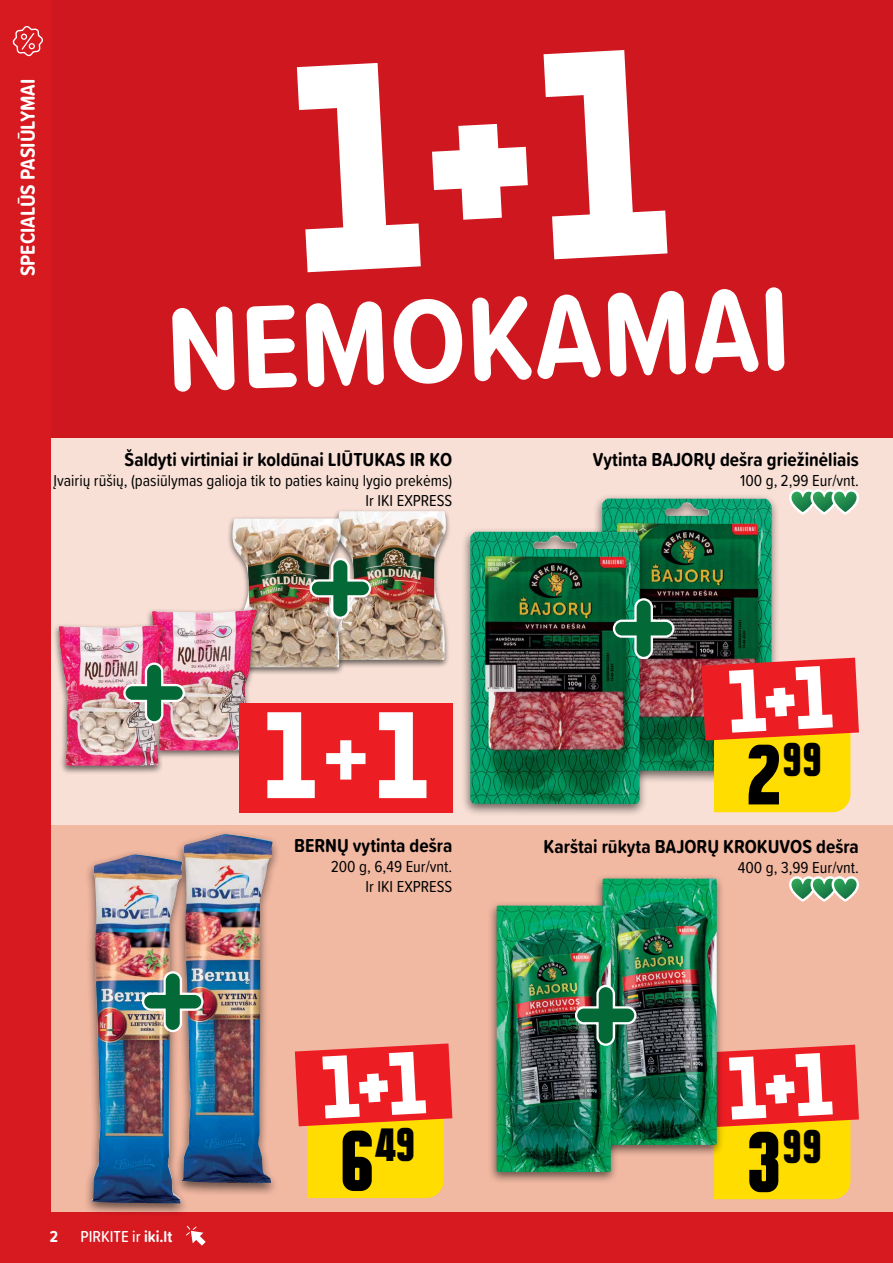
<style>
.page{position:relative;width:893px;height:1263px;background:#d71920}
.page>*{position:absolute;margin:0;border:0;box-sizing:border-box;transform-origin:0 0}
.t1{font:700 122.85px "Proxima Soft Cond";color:#fff}
.t2{font:900 condensed 112.2px "Politica";color:#fff}
.t3{font:900 condensed 42.6px "Politica";color:#000}
.t4{font:700 21px "Proxima Soft Cond";color:#fff}
.t5{font:700 19.5px "Proxima Soft Cond";color:#000}
.t6{font:16.5px/19.8px "Proxima Soft Cond";color:#000;text-align:right}
.t7{font:500 16.5px "Proxima Soft Cond";color:#fff}
.t8{font:700 16.5px "Proxima Soft Cond";color:#fff}
.s1{font-weight:700;font-stretch:normal}
.s2{font-size:77.1px}
.s3{font-weight:700}
</style>
<div class="page">
<div style="left:51px;top:0;width:842px;height:1212px;background:#f1b8a2"></div>
<svg style="left:186px;top:1225px;width:20px;height:20px"></svg>
<svg style="left:12px;top:26px;width:31px;height:30px"></svg>
<div style="left:51px;top:438px;width:842px;height:387px;background:#f8e0d6"></div>
<div style="left:51px;top:0;width:842px;height:438px;background:#ce171e"></div>
<div style="left:593px;top:493px;width:187px;height:291px;background:#000;opacity:.58"></div>
<img style="left:602px;top:499px;width:169px;height:272px">
<div style="left:461px;top:527px;width:187px;height:291px;background:#000;opacity:.58"></div>
<img style="left:470px;top:532px;width:170px;height:272px">
<svg style="left:789px;top:489px;width:70px;height:26px"></svg>
<svg style="left:612px;top:597px;width:64px;height:63px;background:#2b694d"></svg>
<div style="left:173px;top:829px;width:108px;height:367px;background:#000;opacity:.58"></div>
<img style="left:182px;top:834px;width:91px;height:349px">
<div style="left:83px;top:850px;width:108px;height:367px;background:#000;opacity:.58"></div>
<img style="left:92px;top:854px;width:90px;height:349px">
<img style="left:141px;top:970px;width:64px;height:63px">
<div style="left:593px;top:873px;width:132px;height:284px;background:#000;opacity:.58"></div>
<img style="left:603px;top:878px;width:114px;height:267px">
<div style="left:487px;top:900px;width:132px;height:285px;background:#000;opacity:.58"></div>
<img style="left:497px;top:905px;width:114px;height:267px">
<svg style="left:789px;top:876px;width:70px;height:26px"></svg>
<img style="left:574px;top:984px;width:64px;height:63px">
<div style="left:323px;top:508px;width:128px;height:160px;background:#000;opacity:.58"></div>
<img style="left:329px;top:511px;width:117px;height:149px">
<div style="left:218px;top:515px;width:127px;height:160px;background:#000;opacity:.58"></div>
<img style="left:224px;top:518px;width:117px;height:149px">
<img style="left:308px;top:557px;width:64px;height:63px">
<div style="left:146px;top:607px;width:116px;height:153px;background:#000;opacity:.58"></div>
<img style="left:152px;top:610px;width:105px;height:141px">
<div style="left:53px;top:622px;width:116px;height:153px;background:#000;opacity:.58"></div>
<img style="left:58px;top:625px;width:106px;height:141px">
<img style="left:122px;top:661px;width:64px;height:64px">
<div style="left:239px;top:703px;width:213px;height:109px;background:#ed1d24"></div>
<svg style="left:701px;top:658px;width:158px;height:154px;background:#ed8126"></svg>
<svg style="left:295px;top:1043px;width:157px;height:155px;background:#f58326"></svg>
<svg style="left:701px;top:1045px;width:158px;height:154px;background:#e58426"></svg>
<p class="t4" style="left:12px;top:276px;width:199px;rotate:-90deg">SPECIALŪS PASIŪLYMAI</p>
<h1 class="t1" style="left:163px;top:259px;width:626px;rotate:-2deg">NEMOKAMAI</h1>
<p class="t5" style="left:125px;top:445px;width:329px">Šaldyti virtiniai ir koldūnai LIŪTUKAS IR KO</p>
<p class="t6" style="left:53px;top:470px;width:400px">Įvairių rūšių, (pasiūlymas galioja tik to paties kainų lygio prekėms)<br>Ir IKI EXPRESS</p>
<p class="t5" style="left:593px;top:445px;width:268px">Vytinta BAJORŲ dešra griežinėliais</p>
<p class="t6" style="left:740px;top:470px;width:120px">100 g, 2,99 Eur/vnt.</p>
<h2 class="t2" style="left:264px;top:667px;width:166px">1<span class="s1">+</span>1</h2>
<p class="t5" style="left:294px;top:831px;width:160px">BERNŲ vytinta dešra</p>
<p class="t6" style="left:331px;top:856px;width:123px">200 g, 6,49 Eur/vnt.<br>Ir IKI EXPRESS</p>
<h3 class="t3" style="left:746px;top:726px;width:78px"><span class="s2">2</span>99</h3>
<p class="t5" style="left:544px;top:832px;width:317px">Karštai rūkyta BAJORŲ KROKUVOS dešra</p>
<p class="t6" style="left:738px;top:857px;width:123px">400 g, 3,99 Eur/vnt.</p>
<p class="t8" style="left:50px;top:1224px;width:10px">2</p>
<p class="t7" style="left:81px;top:1224px;width:93px">PIRKITE ir <span class="s3">iki.lt</span></p>
<h3 class="t3" style="left:339px;top:1112px;width:78px"><span class="s2">6</span>49</h3>
<h3 class="t3" style="left:746px;top:1113px;width:78px"><span class="s2">3</span>99</h3>
</div>
